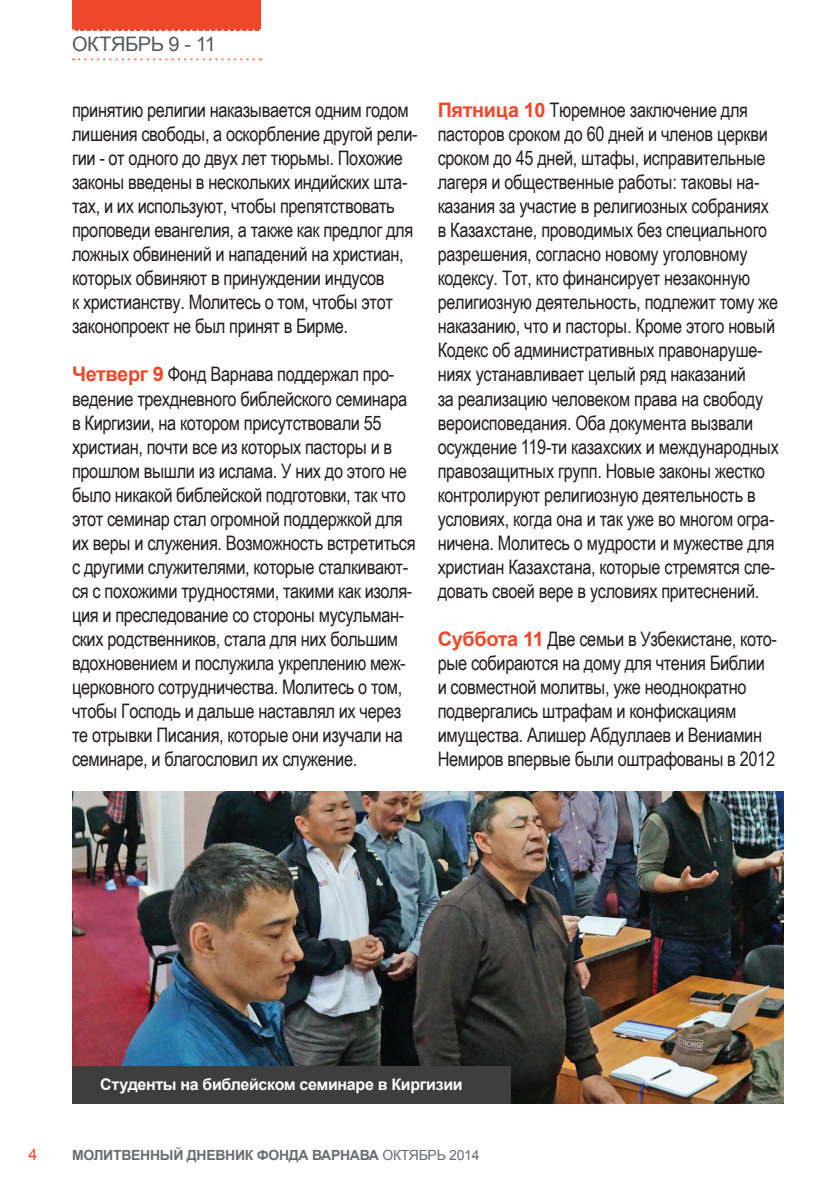
<style>
.page{position:relative;width:840px;height:1191px;background:#fff}
.page>*{position:absolute;margin:0;border:0;box-sizing:border-box;transform-origin:0 0}
.t1{font:20px/24px "Arial Narrow";letter-spacing:-.02em;color:#231f20}
.t2{font:20px "Arial";letter-spacing:-.02em;color:#57585a}
.t3{font:700 16px "Arial";letter-spacing:-.02em;color:#fff}
.t4{font:16px "Arial";color:#ef4729}
.t5{font:700 14px "Arial";letter-spacing:-.02em;color:#6c6d70}
.s1{font-family:"Arial";font-weight:700;color:#ef4729}
.s2{font-weight:400}
</style>
<div class="page">
<div style="left:72px;top:0;width:188px;height:30px;background:#ef4729"></div>
<svg style="left:73px;top:29px;width:188px;height:2px"></svg>
<svg style="left:73px;top:58px;width:188px;height:2px"></svg>
<img style="left:72px;top:791px;width:710px;height:312px">
<div style="left:72px;top:1065px;width:438px;height:38px;background:#3e3e3f"></div>
<p class="t2" style="left:72px;top:31px;width:145px">ОКТЯБРЬ 9 - 11</p>
<p class="t1" style="left:72px;top:98px;width:347px">принятию религии наказывается одним годом лишения свободы, а оскорбление другой рели&shy;гии - от одного до двух лет тюрьмы. Похожие законы введены в нескольких индийских шта&shy;тах, и их используют, чтобы препятствовать проповеди евангелия, а также как предлог для ложных обвинений и нападений на христиан, которых обвиняют в принуждении индусов<br>к христианству. Молитесь о том, чтобы этот законопроект не был принят в Бирме.</p>
<p class="t1" style="left:72px;top:362px;width:345px"><span class="s1">Четверг 9</span> Фонд Варнава поддержал про&shy;ведение трехдневного библейского семинара в Киргизии, на котором присутствовали 55 христиан, почти все из которых пасторы и в прошлом вышли из ислама. У них до этого не было никакой библейской подготовки, так что этот семинар стал огромной поддержкой для их веры и служения. Возможность встретиться с другими служителями, которые сталкивают&shy;ся с похожими трудностями, такими как изоля&shy;ция и преследование со стороны мусульман&shy;ских родственников, стала для них большим вдохновением и послужила укреплению меж&shy;церковного сотрудничества. Молитесь о том, чтобы Господь и дальше наставлял их через те отрывки Писания, которые они изучали на семинаре, и благословил их служение.</p>
<p class="t1" style="left:437px;top:98px;width:342px"><span class="s1">Пятница 10</span> Тюремное заключение для пасторов сроком до 60 дней и членов церкви сроком до 45 дней, штафы, исправительные лагеря и общественные работы: таковы на&shy;казания за участие в религиозных собраниях в Казахстане, проводимых без специального разрешения, согласно новому уголовному кодексу. Тот, кто финансирует незаконную религиозную деятельность, подлежит тому же наказанию, что и пасторы. Кроме этого новый Кодекс об административных правонаруше&shy;ниях устанавливает целый ряд наказаний<br>за реализацию человеком права на свободу вероисповедания. Оба документа вызвали осуждение 119-ти казахских и международных правозащитных групп. Новые законы жестко контролируют религиозную деятельность в условиях, когда она и так уже во многом огра&shy;ничена. Молитесь о мудрости и мужестве для христиан Казахстана, которые стремятся сле&shy;довать своей вере в условиях притеснений.</p>
<p class="t1" style="left:437px;top:626px;width:341px"><span class="s1">Суббота 11</span> Две семьи в Узбекистане, кото&shy;рые собираются на дому для чтения Библии и совместной молитвы, уже неоднократно подвергались штрафам и конфискациям имущества. Алишер Абдуллаев и Вениамин Немиров впервые были оштрафованы в 2012</p>
<p class="t3" style="left:100px;top:1074px;width:364px">Студенты на библейском семинаре в Киргизии</p>
<p class="t4" style="left:28px;top:1144px;width:10px">4</p>
<p class="t5" style="left:72px;top:1145px;width:409px">МОЛИТВЕННЫЙ ДНЕВНИК ФОНДА ВАРНАВА <span class="s2">ОКТЯБРЬ 2014</span></p>
</div>
